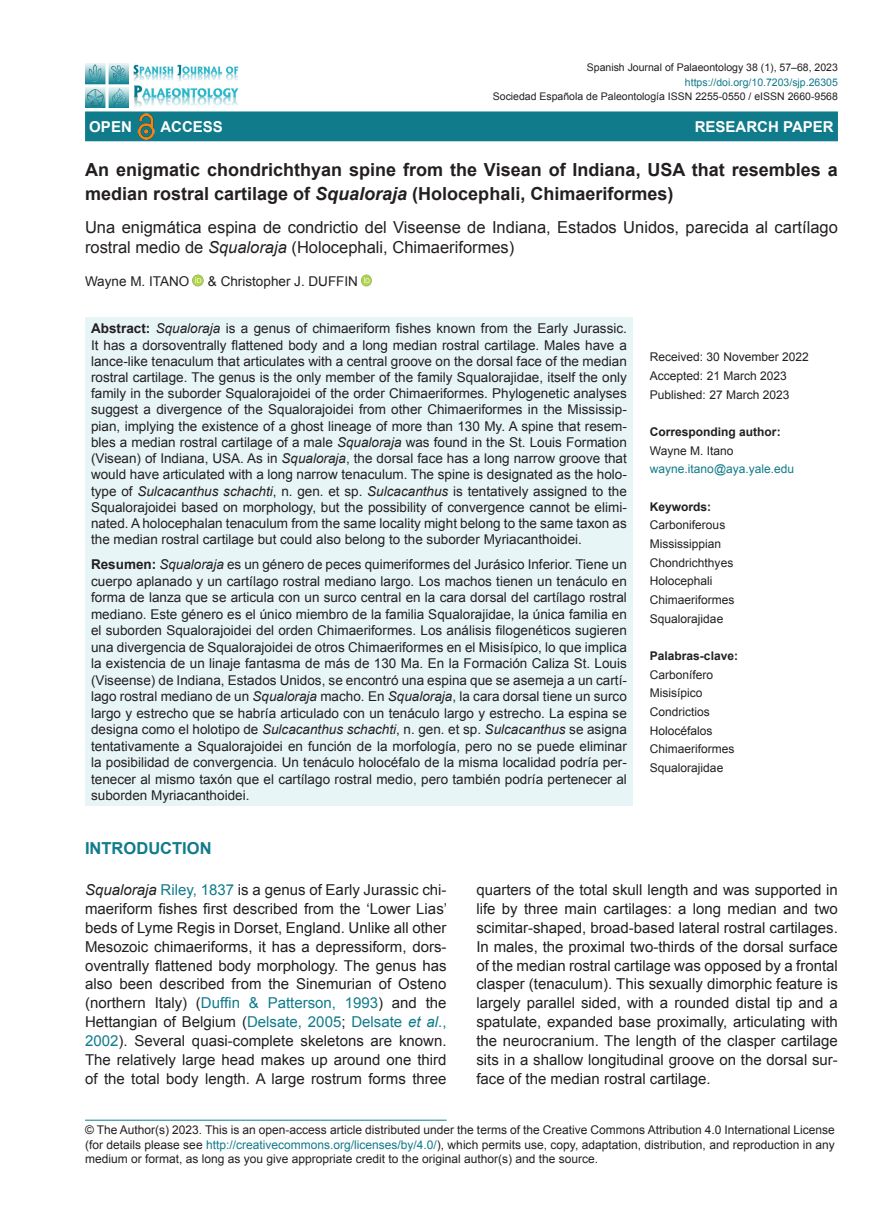
<style>
.page{position:relative;width:889px;height:1217px;background:#fff}
.page>*{position:absolute;margin:0;border:0;box-sizing:border-box;transform-origin:0 0}
.Titulo_ingles{font:700 18px/24px "Arial";color:#231f20}
.Titulo_español{font:16.5px/19.8px "Arial";color:#231f20}
.Titulo_1{font:700 16.5px "Arial";color:#107b8a}
.Texto_ingles{font:15px/18.9px "Arial";color:#231f20;text-align:justify}
.Type_manuscript{font:700 15px "Arial";color:#fff}
.Resumen{font:13.5px/16.5px "Arial";color:#231f20;text-align:justify}
.Abstract{font:13.5px/16.2px "Arial";color:#231f20;text-align:justify}
.Autores{font:13.5px "Arial";color:#231f20}
.Datos_1_pagina{font:12px/14.4px "Arial";color:#231f20;text-align:justify}
.Datos_1_pagina-2{font:700 12px "Arial";color:#231f20}
.Datos_1_pagina-3{font:12px "Arial";color:#107b8a}
.Encabezado_1_pag{font:10.5px "Arial";color:#231f20}
.Encabezado_1_pag-2{font:10.5px "Arial";color:#107b8a}
.s1{font-style:italic}
.s2{font-weight:700}
.s3{color:#107b8a}
.s4{font-style:italic;color:#107b8a}
</style>
<div class="page">
<hr style="left:85px;top:1119px;width:361px;height:1px;background:#107b8a">
<svg style="left:192px;top:274px;width:12px;height:12px"></svg>
<svg style="left:361px;top:274px;width:11px;height:12px"></svg>
<div style="left:85px;top:317px;width:548px;height:489px;background:#e8f5f7"></div>
<div style="left:85px;top:111px;width:753px;height:30px;background:#107b8a"></div>
<img style="left:133px;top:113px;width:26px;height:26px">
<img style="left:85px;top:64px;width:44px;height:43px">
<img style="left:134px;top:64px;width:104px;height:43px">
<p class="Encabezado_1_pag" style="left:587px;top:61px;width:252px">Spanish Journal of Palaeontology 38 (1), 57–68, 2023</p>
<p class="Encabezado_1_pag-2" style="left:685px;top:75px;width:154px">https://doi.org/10.7203/sjp.26305</p>
<p class="Encabezado_1_pag" style="left:493px;top:89px;width:346px">Sociedad Española de Paleontología ISSN 2255-0550 / eISSN 2660-9568</p>
<p class="Type_manuscript" style="left:89px;top:116px;width:44px">OPEN</p>
<p class="Type_manuscript" style="left:160px;top:116px;width:64px">ACCESS</p>
<p class="Type_manuscript" style="left:694px;top:116px;width:140px">RESEARCH PAPER</p>
<p class="Titulo_ingles" style="left:85px;top:158px;width:754px">An enigmatic chondrichthyan spine from the Visean of Indiana, USA that resembles a median rostral cartilage of <span class="s1">Squaloraja</span> (Holocephali, Chimaeriformes)</p>
<p class="Titulo_español" style="left:85px;top:217px;width:754px">Una enigmática espina de condrictio del Viseense de Indiana, Estados Unidos, parecida al cartílago rostral medio de <span class="s1">Squaloraja</span> (Holocephali, Chimaeriformes)</p>
<p class="Autores" style="left:85px;top:272px;width:106px">Wayne M. ITANO</p>
<p class="Autores" style="left:208px;top:272px;width:152px">&amp; Christopher J. DUFFIN</p>
<p class="Abstract" style="left:91px;top:320px;width:537px"><span class="s2">Abstract:</span> <span class="s1">Squaloraja</span> is a genus of chimaeriform fishes known from the Early Jurassic.<br>It has a dorsoventrally flattened body and a long median rostral cartilage. Males have a lance-like tenaculum that articulates with a central groove on the dorsal face of the median rostral cartilage. The genus is the only member of the family Squalorajidae, itself the only family in the suborder Squalorajoidei of the order Chimaeriformes. Phylogenetic analyses suggest a divergence of the Squalorajoidei from other Chimaeriformes in the Mississip&shy;pian, implying the existence of a ghost lineage of more than 130 My. A spine that resem&shy;bles a median rostral cartilage of a male <span class="s1">Squaloraja</span> was found in the St. Louis Formation (Visean) of Indiana, USA. As in <span class="s1">Squaloraja</span>, the dorsal face has a long narrow groove that would have articulated with a long narrow tenaculum. The spine is designated as the holo&shy;type of <span class="s1">Sulcacanthus schachti</span>, n. gen. et sp. <span class="s1">Sulcacanthus</span> is tentatively assigned to the Squalorajoidei based on morphology, but the possibility of convergence cannot be elimi&shy;nated. A holocephalan tenaculum from the same locality might belong to the same taxon as the median rostral cartilage but could also belong to the suborder Myriacanthoidei.</p>
<p class="Resumen" style="left:91px;top:556px;width:537px"><span class="s2">Resumen:</span> <span class="s1">Squaloraja</span> es un género de peces quimeriformes del Jurásico Inferior. Tiene un cuerpo aplanado y un cartílago rostral mediano largo. Los machos tienen un tenáculo en forma de lanza que se articula con un surco central en la cara dorsal del cartílago rostral mediano. Este género es el único miembro de la familia Squalorajidae, la única familia en el suborden Squalorajoidei del orden Chimaeriformes. Los análisis filogenéticos sugieren una divergencia de Squalorajoidei de otros Chimaeriformes en el Misisípico, lo que implica la existencia de un linaje fantasma de más de 130 Ma. En la Formación Caliza St. Louis (Viseense) de Indiana, Estados Unidos, se encontró una espina que se asemeja a un cartí&shy;lago rostral mediano de un <span class="s1">Squaloraja</span> macho. En <span class="s1">Squaloraja</span>, la cara dorsal tiene un surco largo y estrecho que se habría articulado con un tenáculo largo y estrecho. La espina se designa como el holotipo de <span class="s1">Sulcacanthus schachti</span>, n. gen. et sp. <span class="s1">Sulcacanthus</span> se asigna tentativamente a Squalorajoidei en función de la morfología, pero no se puede eliminar la posibilidad de convergencia. Un tenáculo holocéfalo de la misma localidad podría per&shy;tenecer al mismo taxón que el cartílago rostral medio, pero también podría pertenecer al suborden Myriacanthoidei.</p>
<p class="Datos_1_pagina" style="left:650px;top:350px;width:160px">Received: 30 November 2022</p>
<p class="Datos_1_pagina" style="left:650px;top:368px;width:138px">Accepted: 21 March 2023</p>
<p class="Datos_1_pagina" style="left:650px;top:387px;width:141px">Published: 27 March 2023</p>
<p class="Datos_1_pagina-2" style="left:650px;top:424px;width:132px">Corresponding author:</p>
<p class="Datos_1_pagina" style="left:650px;top:443px;width:85px">Wayne M. Itano</p>
<p class="Datos_1_pagina-3" style="left:650px;top:461px;width:146px">wayne.itano@aya.yale.edu</p>
<p class="Datos_1_pagina-2" style="left:650px;top:498px;width:63px">Keywords:</p>
<p class="Datos_1_pagina" style="left:650px;top:518px;width:77px">Carboniferous</p>
<p class="Datos_1_pagina" style="left:650px;top:536px;width:73px">Mississippian</p>
<p class="Datos_1_pagina" style="left:650px;top:555px;width:85px">Chondrichthyes</p>
<p class="Datos_1_pagina" style="left:650px;top:574px;width:64px">Holocephali</p>
<p class="Datos_1_pagina" style="left:650px;top:592px;width:86px">Chimaeriformes</p>
<p class="Datos_1_pagina" style="left:650px;top:611px;width:75px">Squalorajidae</p>
<p class="Datos_1_pagina-2" style="left:650px;top:647px;width:90px">Palabras-clave:</p>
<p class="Datos_1_pagina" style="left:650px;top:667px;width:65px">Carbonífero</p>
<p class="Datos_1_pagina" style="left:650px;top:686px;width:54px">Misisípico</p>
<p class="Datos_1_pagina" style="left:650px;top:704px;width:62px">Condrictios</p>
<p class="Datos_1_pagina" style="left:650px;top:723px;width:64px">Holocéfalos</p>
<p class="Datos_1_pagina" style="left:650px;top:742px;width:86px">Chimaeriformes</p>
<p class="Datos_1_pagina" style="left:650px;top:760px;width:75px">Squalorajidae</p>
<p class="Titulo_1" style="left:85px;top:837px;width:128px">INTRODUCTION</p>
<p class="Texto_ingles" style="left:85px;top:880px;width:363px"><span class="s1">Squaloraja</span> <span class="s3">Riley, 1837</span> is a genus of Early Jurassic chi&shy;maeriform fishes first described from the ‘Lower Lias’ beds of Lyme Regis in Dorset, England. Unlike all other Mesozoic chimaeriforms, it has a depressiform, dors&shy;oventrally flattened body morphology. The genus has also been described from the Sinemurian of Osteno (northern Italy) (<span class="s3">Duffin &amp; Patterson, 1993</span>) and the Hettangian of Belgium (<span class="s3">Delsate, 2005</span>; <span class="s3">Delsate</span> <span class="s4">et al</span><span class="s3">., 2002</span>). Several quasi-complete skeletons are known.<br>The relatively large head makes up around one third of the total body length. A large rostrum forms three</p>
<p class="Texto_ingles" style="left:476px;top:880px;width:363px">quarters of the total skull length and was supported in life by three main cartilages: a long median and two scimitar-shaped, broad-based lateral rostral cartilages.<br>In males, the proximal two-thirds of the dorsal surface of the median rostral cartilage was opposed by a frontal clasper (tenaculum). This sexually dimorphic feature is largely parallel sided, with a rounded distal tip and a spatulate, expanded base proximally, articulating with the neurocranium. The length of the clasper cartilage sits in a shallow longitudinal groove on the dorsal sur&shy;face of the median rostral cartilage.</p>
<p class="Datos_1_pagina" style="left:85px;top:1122px;width:751px">© The Author(s) 2023. This is an open-access article distributed under the terms of the Creative Commons Attribution 4.0 International License (for details please see <span class="s3">http://creativecommons.org/licenses/by/4.0/</span>), which permits use, copy, adaptation, distribution, and reproduction in any medium or format, as long as you give appropriate credit to the original author(s) and the source.</p>
</div>
